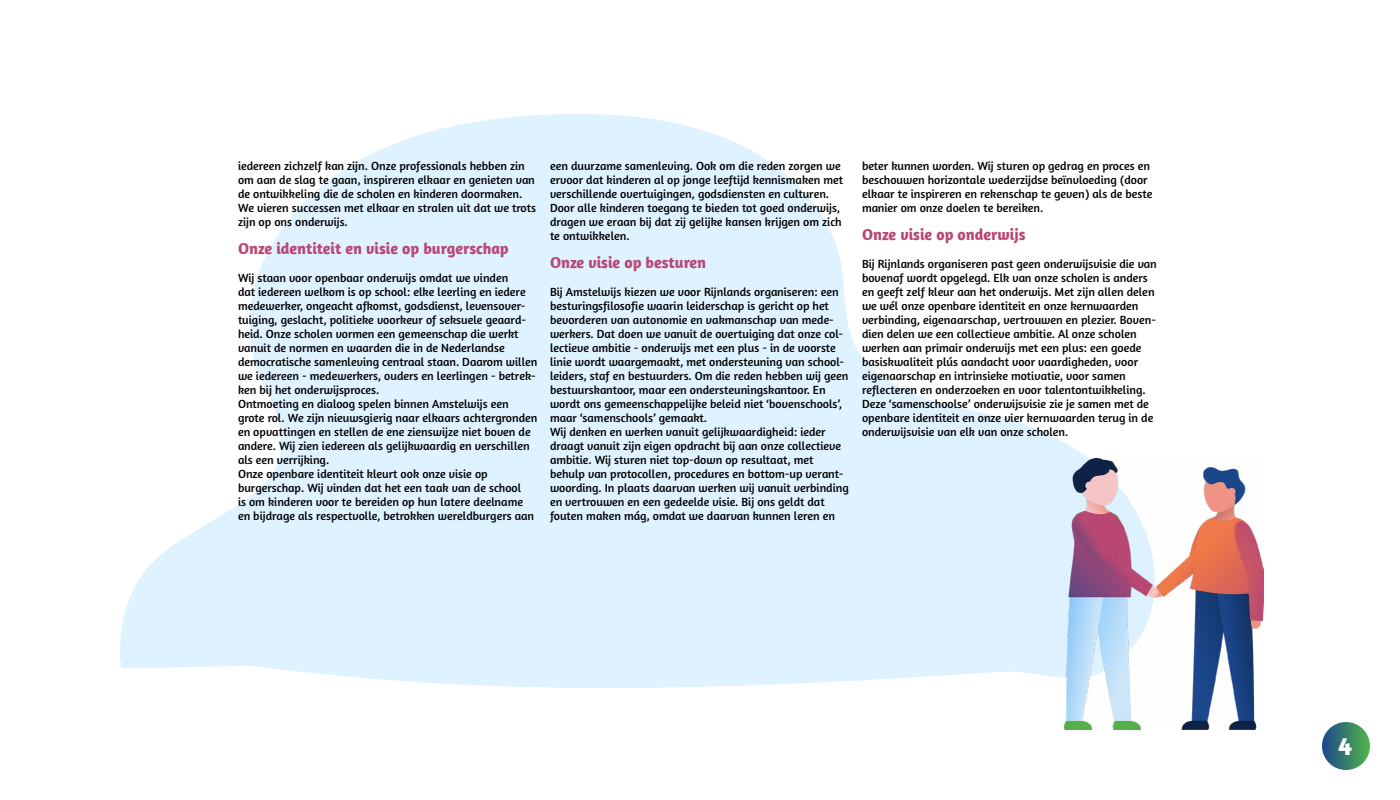
<style>
.page{position:relative;width:1400px;height:800px;background:#fff}
.page>*{position:absolute;margin:0;border:0;box-sizing:border-box;transform-origin:0 0}
.t1{font:700 26px "Amaranth";color:#fff}
.t2{font:700 16px "Amaranth";color:#b84773}
.t3{font:12px/14px "Amaranth";color:#000}
</style>
<div class="page">
<div style="left:1322px;top:722px;width:48px;height:48px;background:linear-gradient(to right,#1f4a8e,#4fb24b);border-radius:24px"></div>
<svg style="left:120px;top:114px;width:968px;height:574px;fill:#def2ff"></svg>
<img style="left:1064px;top:458px;width:199px;height:272px">
<p class="t3" style="left:238px;top:159px;width:300px">iedereen zichzelf kan zijn. Onze professionals hebben zin om aan de slag te gaan, inspireren elkaar en genieten van de ontwikkeling die de scholen en kinderen doormaken.<br>We vieren successen met elkaar en stralen uit dat we trots zijn op ons onderwijs.</p>
<h2 class="t2" style="left:238px;top:238px;width:272px">Onze identiteit en visie op burgerschap</h2>
<p class="t3" style="left:238px;top:271px;width:301px">Wij staan voor openbaar onderwijs omdat we vinden<br>dat iedereen welkom is op school: elke leerling en iedere medewerker, ongeacht afkomst, godsdienst, levensover&shy;tuiging, geslacht, politieke voorkeur of seksuele geaard&shy;heid. Onze scholen vormen een gemeenschap die werkt vanuit de normen en waarden die in de Nederlandse democratische samenleving centraal staan. Daarom willen we iedereen - medewerkers, ouders en leerlingen - betrek&shy;ken bij het onderwijsproces.<br>Ontmoeting en dialoog spelen binnen Amstelwijs een grote rol. We zijn nieuwsgierig naar elkaars achtergronden en opvattingen en stellen de ene zienswijze niet boven de andere. Wij zien iedereen als gelijkwaardig en verschillen als een verrijking.<br>Onze openbare identiteit kleurt ook onze visie op burgerschap. Wij vinden dat het een taak van de school<br>is om kinderen voor te bereiden op hun latere deelname en bijdrage als respectvolle, betrokken wereldburgers aan</p>
<p class="t3" style="left:550px;top:159px;width:295px">een duurzame samenleving. Ook om die reden zorgen we ervoor dat kinderen al op jonge leeftijd kennismaken met verschillende overtuigingen, godsdiensten en culturen.<br>Door alle kinderen toegang te bieden tot goed onderwijs, dragen we eraan bij dat zij gelijke kansen krijgen om zich te ontwikkelen.</p>
<h2 class="t2" style="left:550px;top:252px;width:158px">Onze visie op besturen</h2>
<p class="t3" style="left:550px;top:285px;width:300px">Bij Amstelwijs kiezen we voor Rijnlands organiseren: een besturingsfilosofie waarin leiderschap is gericht op het bevorderen van autonomie en vakmanschap van mede&shy;werkers. Dat doen we vanuit de overtuiging dat onze col&shy;lectieve ambitie - onderwijs met een plus - in de voorste linie wordt waargemaakt, met ondersteuning van school&shy;leiders, staf en bestuurders. Om die reden hebben wij geen bestuurskantoor, maar een ondersteuningskantoor. En wordt ons gemeenschappelijke beleid niet ‘bovenschools’, maar ‘samenschools’ gemaakt.<br>Wij denken en werken vanuit gelijkwaardigheid: ieder draagt vanuit zijn eigen opdracht bij aan onze collectieve ambitie. Wij sturen niet top-down op resultaat, met behulp van protocollen, procedures en bottom-up verant&shy;woording. In plaats daarvan werken wij vanuit verbinding en vertrouwen en een gedeelde visie. Bij ons geldt dat fouten maken mág, omdat we daarvan kunnen leren en</p>
<p class="t3" style="left:862px;top:159px;width:292px">beter kunnen worden. Wij sturen op gedrag en proces en beschouwen horizontale wederzijdse beïnvloeding (door elkaar te inspireren en rekenschap te geven) als de beste manier om onze doelen te bereiken.</p>
<h2 class="t2" style="left:862px;top:224px;width:165px">Onze visie op onderwijs</h2>
<p class="t3" style="left:862px;top:257px;width:296px">Bij Rijnlands organiseren past geen onderwijsvisie die van bovenaf wordt opgelegd. Elk van onze scholen is anders en geeft zelf kleur aan het onderwijs. Met zijn allen delen we wél onze openbare identiteit en onze kernwaarden verbinding, eigenaarschap, vertrouwen en plezier. Boven&shy;dien delen we een collectieve ambitie. Al onze scholen werken aan primair onderwijs met een plus: een goede basiskwaliteit plús aandacht voor vaardigheden, voor eigenaarschap en intrinsieke motivatie, voor samen reflecteren en onderzoeken en voor talentontwikkeling.<br>Deze ‘samenschoolse’ onderwijsvisie zie je samen met de openbare identiteit en onze vier kernwaarden terug in de onderwijsvisie van elk van onze scholen.</p>
<h1 class="t1" style="left:1339px;top:729px;width:15px">4</h1>
</div>
